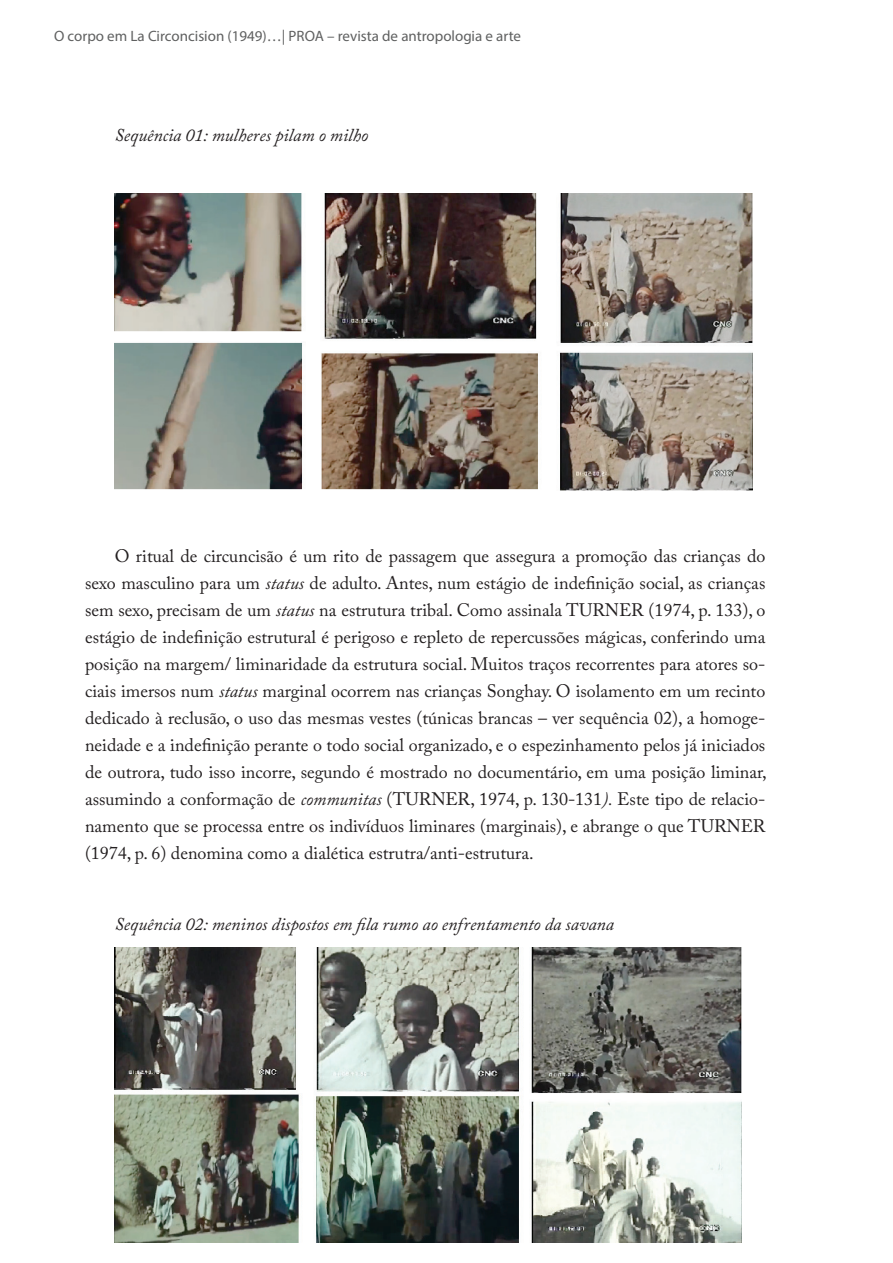
<style>
.page{position:relative;width:893px;height:1263px;background:#fff}
.page>*{position:absolute;margin:0;border:0;box-sizing:border-box;transform-origin:0 0}
.t1{font:18px/27px "Adobe Caslon Pro";color:#231f20;text-align:justify}
.t2{font:italic 18px "Adobe Caslon Pro";color:#231f20}
.t3{font:15px "Myriad Pro";color:#5f6060}
.s1{font-style:italic}
</style>
<div class="page">
<img style="left:115px;top:194px;width:638px;height:296px">
<img style="left:115px;top:947px;width:626px;height:295px">
<p class="t3" style="left:54px;top:27px;width:469px">O corpo em La Circoncision (1949)…| PROA – revista de antropologia e arte</p>
<p class="t2" style="left:115px;top:124px;width:255px">Sequência 01: mulheres pilam o milho</p>
<p class="t1" style="left:85px;top:542px;width:683px;text-indent:30px">O ritual de circuncisão é um rito de passagem que assegura a promoção das crianças do sexo masculino para um <span class="s1">status</span> de adulto. Antes, num estágio de indefinição social, as crianças sem sexo, precisam de um <span class="s1">status</span> na estrutura tribal. Como assinala TURNER (1974, p. 133), o estágio de indefinição estrutural é perigoso e repleto de repercussões mágicas, conferindo uma posição na margem/ liminaridade da estrutura social. Muitos traços recorrentes para atores so&shy;ciais imersos num <span class="s1">status</span> marginal ocorrem nas crianças Songhay. O isolamento em um recinto dedicado à reclusão, o uso das mesmas vestes (túnicas brancas – ver sequência 02), a homoge&shy;neidade e a indefinição perante o todo social organizado, e o espezinhamento pelos já iniciados de outrora, tudo isso incorre, segundo é mostrado no documentário, em uma posição liminar, assumindo a conformação de <span class="s1">communitas</span> (TURNER, 1974, p. 130-131<span class="s1">).</span> Este tipo de relacio&shy;namento que se processa entre os indivíduos liminares (marginais), e abrange o que TURNER (1974, p. 6) denomina como a dialética estrutra/anti-estrutura.</p>
<p class="t2" style="left:115px;top:913px;width:501px">Sequência 02: meninos dispostos em fila rumo ao enfrentamento da savana</p>
</div>
